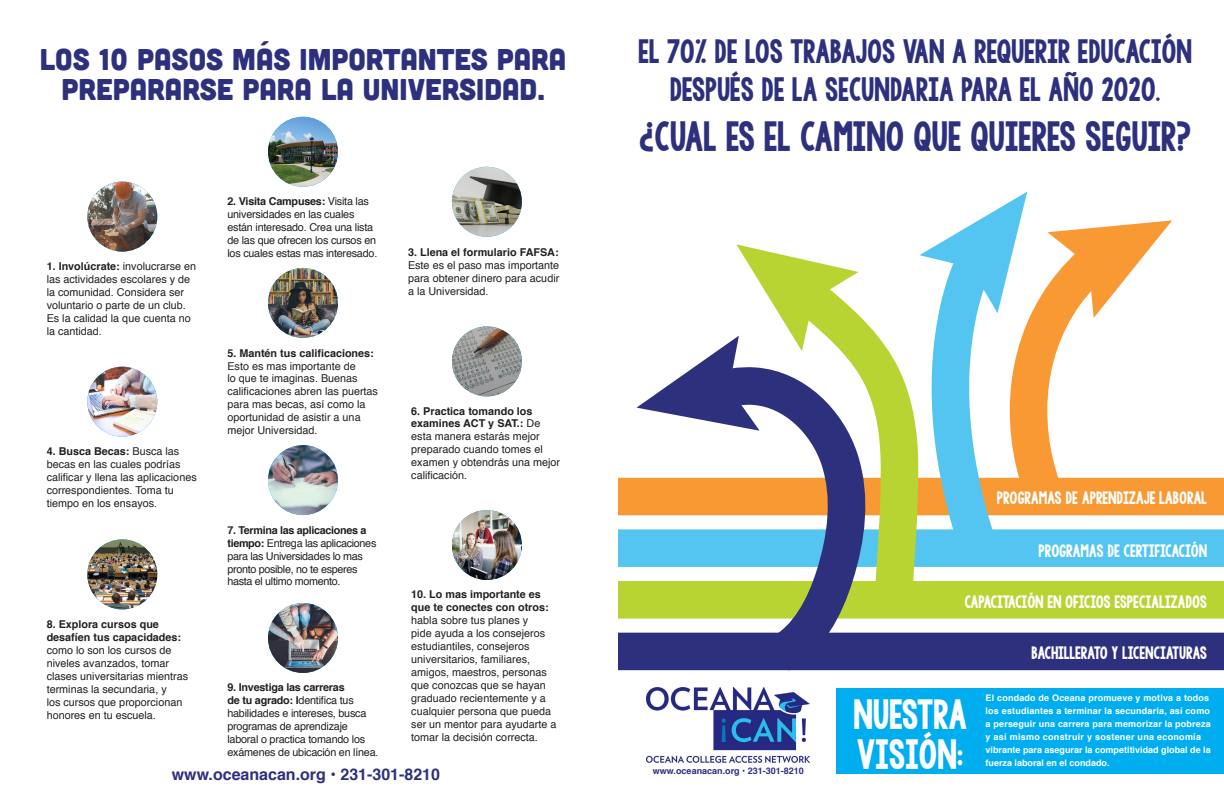
<style>
.page{position:relative;width:1224px;height:792px;background:#fff}
.page>*{position:absolute;margin:0;border:0;box-sizing:border-box;transform-origin:0 0}
.t1{font:40px "KGLETHERGOSOLID";color:#2d307d}
.t2{font:40px "KGLETHERGOSOLID";color:#fff}
.t3{font:32px/38px "KGLETHERGOSOLID";color:#2d307d;text-align:center}
.t4{font:30px/30px "Cubano";color:#2d307d;text-align:center}
.t5{font:17px "KGLETHERGOSOLID";color:#fff}
.t6{font:700 16px "Helvetica";color:#2d307d}
.t7{font:10.8px/13px "Helvetica";color:#231f20}
.t8{font:10.8px/13px "Helvetica";letter-spacing:-.02em;color:#231f20}
.t9{font:10.8px/13px "Helvetica";letter-spacing:-.03em;color:#231f20}
.t10{font:700 9px/13px "Helvetica";letter-spacing:.02em;color:#fff}
.t11{font:700 9px "Helvetica";color:#2d307d}
.s1{font-weight:700}
</style>
<div class="page">
<div style="left:837px;top:689px;width:387px;height:85px;background:#00aeef"></div>
<div style="left:618px;top:529px;width:606px;height:38px;background:#54c5f1"></div>
<div style="left:618px;top:581px;width:606px;height:38px;background:#b8d432"></div>
<div style="left:618px;top:633px;width:606px;height:37px;background:#2d307d"></div>
<div style="left:618px;top:478px;width:606px;height:37px;background:#f89934"></div>
<svg style="left:669px;top:477px;width:225px;height:194px"></svg>
<svg style="left:748px;top:315px;width:189px;height:339px"></svg>
<svg style="left:637px;top:244px;width:222px;height:187px"></svg>
<svg style="left:1029px;top:232px;width:126px;height:298px"></svg>
<svg style="left:1048px;top:220px;width:124px;height:98px"></svg>
<svg style="left:919px;top:192px;width:110px;height:405px"></svg>
<img style="left:647px;top:688px;width:163px;height:75px">
<img style="left:87px;top:182px;width:70px;height:70px;border-radius:35px">
<img style="left:87px;top:367px;width:70px;height:70px;border-radius:35px">
<img style="left:268px;top:445px;width:70px;height:70px;border-radius:35px">
<img style="left:87px;top:539px;width:70px;height:70px;border-radius:35px">
<img style="left:268px;top:603px;width:70px;height:70px;border-radius:35px">
<img style="left:452px;top:510px;width:70px;height:70px;border-radius:35px">
<img style="left:452px;top:326px;width:70px;height:70px;border-radius:35px">
<img style="left:268px;top:268px;width:70px;height:70px;border-radius:35px">
<img style="left:452px;top:167px;width:70px;height:70px;border-radius:35px">
<img style="left:268px;top:117px;width:70px;height:70px;border-radius:35px">
<p class="t4" style="left:40px;top:43px;width:528px">LOS 10 PASOS MÁS IMPORTANTES PARA<br>PREPARARSE PARA LA UNIVERSIDAD.</p>
<p class="t7" style="left:47px;top:260px;width:151px"><span class="s1">1. Involúcrate:</span> involucrarse en las actividades escolares y de la comunidad. Considera ser voluntario o parte de un club.<br>Es la calidad la que cuenta no la cantidad.</p>
<p class="t8" style="left:227px;top:195px;width:151px"><span class="s1">2. Visita Campuses:</span> Visita las universidades en las cuales están interesado. Crea una lista de las que ofrecen los cursos en los cuales estas mas interesado.</p>
<p class="t7" style="left:408px;top:246px;width:153px;text-align:justify"><span class="s1">3. Llena el formulario FAFSA:<br></span>Este es el paso mas importante para obtener dinero para acudir a la Universidad.</p>
<p class="t3" style="left:638px;top:31px;width:555px">EL 70% DE LOS TRABAJOS VAN A REQUERIR EDUCACIÓN<br>DESPUÉS DE LA SECUNDARIA PARA EL AÑO 2020.</p>
<p class="t1" style="left:639px;top:112px;width:553px">¿CUAL ES EL CAMINO QUE QUIERES SEGUIR?</p>
<p class="t7" style="left:47px;top:445px;width:152px"><span class="s1">4. Busca Becas:</span> Busca las becas en las cuales podrías calificar y llena las aplicaciones correspondientes. Toma tu tiempo en los ensayos.</p>
<p class="t7" style="left:47px;top:618px;width:143px"><span class="s1">8. Explora cursos que desafíen tus capacidades: </span>como lo son los cursos de niveles avanzados, tomar clases universitarias mientras terminas la secundaria, y<br>los cursos que proporcionan honores en tu escuela.</p>
<p class="t7" style="left:227px;top:347px;width:152px"><span class="s1">5. Mantén tus calificaciones:<br></span>Esto es mas importante de<br>lo que te imaginas. Buenas calificaciones abren las puertas para mas becas, así como la oportunidad de asistir a una mejor Universidad.</p>
<p class="t9" style="left:227px;top:524px;width:151px"><span class="s1">7. Termina las aplicaciones a tiempo:</span> Entrega las aplicaciones para las Universidades lo mas pronto posible, no te esperes hasta el ultimo momento.</p>
<p class="t8" style="left:227px;top:681px;width:153px"><span class="s1">9. Investiga las carreras<br>de tu agrado: I</span>dentifica tus habilidades e intereses, busca programas de aprendizaje laboral o practica tomando los exámenes de ubicación en línea.</p>
<p class="t7" style="left:411px;top:405px;width:150px"><span class="s1">6. Practica tomando los examines ACT y SAT.:</span> De esta manera estarás mejor preparado cuando tomes el examen y obtendrás una mejor calificación.</p>
<p class="t7" style="left:411px;top:588px;width:147px"><span class="s1">10. Lo mas importante es que te conectes con otros: </span>habla sobre tus planes y<br>pide ayuda a los consejeros estudiantiles, consejeros universitarios, familiares, amigos, maestros, personas que conozcas que se hayan graduado recientemente y a cualquier persona que pueda ser un mentor para ayudarte a tomar la decisión correcta.</p>
<p class="t6" style="left:172px;top:761px;width:270px">www.oceanacan.org • 231-301-8210</p>
<p class="t11" style="left:653px;top:764px;width:152px">www.oceanacan.org • 231-301-8210</p>
<p class="t5" style="left:997px;top:488px;width:212px">PROGRAMAS DE APRENDIZAJE LABORAL</p>
<p class="t5" style="left:1039px;top:540px;width:170px">PROGRAMAS DE CERTIFICACIÓN</p>
<p class="t5" style="left:964px;top:591px;width:244px">CAPACITACIÓN EN OFICIOS ESPECIALIZADOS</p>
<p class="t5" style="left:1031px;top:642px;width:177px">BACHILLERATO Y LICENCIATURAS</p>
<p class="t2" style="left:853px;top:689px;width:115px">NUESTRA</p>
<p class="t2" style="left:857px;top:729px;width:109px">VISIÓN:</p>
<p class="t10" style="left:986px;top:692px;width:227px">El condado de Oceana promueve y motiva a todos los estudiantes a terminar la secundaria, así como a perseguir una carrera para memorizar la pobreza y así mismo construir y sostener una economía vibrante para asegurar la competitividad global de la fuerza laboral en el condado.</p>
</div>
